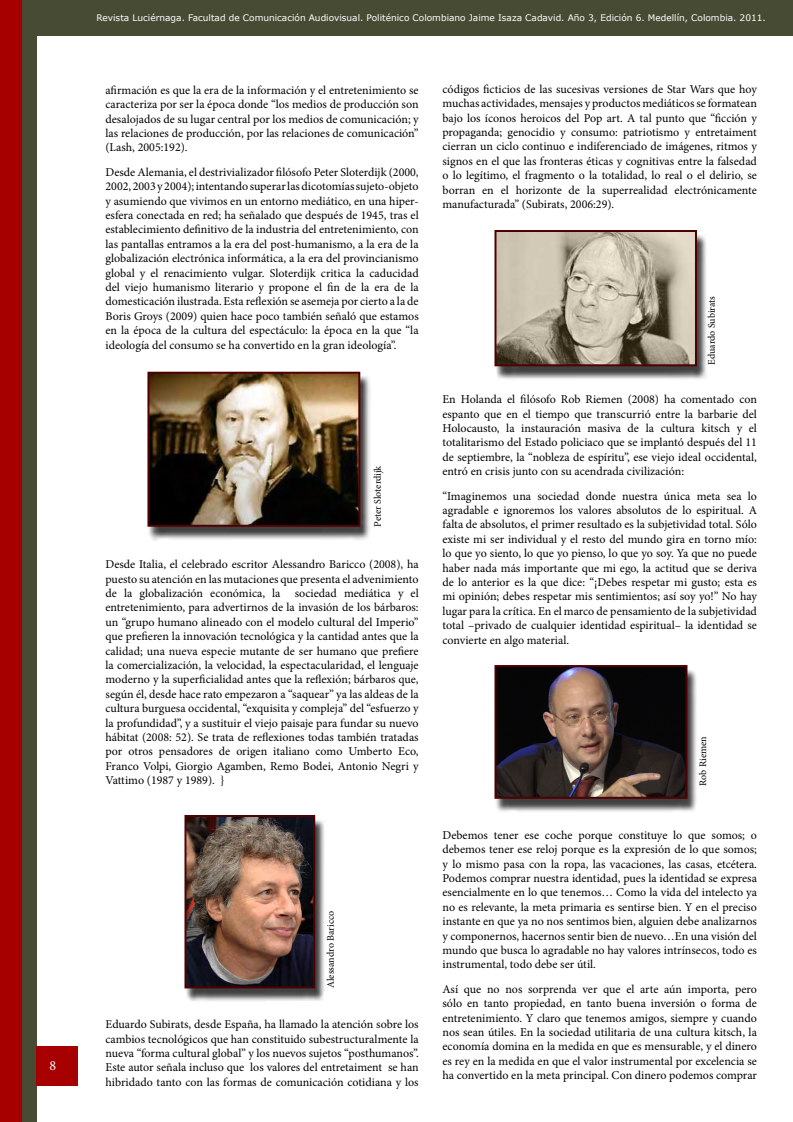
<style>
.page{position:relative;width:793px;height:1122px;background:#fff}
.page>*{position:absolute;margin:0;border:0;box-sizing:border-box;transform-origin:0 0}
.t1{font:14px "Minion Pro";color:#fff}
.t2{font:12px/14.4px "Minion Pro";color:#000;text-align:justify}
.t3{font:10px "Minion Pro";color:#000}
.t4{font:9px "MS Reference Sans Serif";color:#fff}
</style>
<div class="page">
<div style="left:11px;top:0;width:25px;height:1122px;background:#474b34"></div>
<div style="left:1px;top:0;width:792px;height:36px;background:#474b34"></div>
<div style="left:0;top:0;width:22px;height:1122px;background:#a70000"></div>
<div style="left:36px;top:1046px;width:42px;height:40px;background:#a70000"></div>
<div style="left:147px;top:375px;width:224px;height:166px;background:#000;opacity:.75"></div>
<img style="left:150px;top:375px;width:207px;height:149px">
<div style="left:147px;top:372px;width:213px;height:155px;border:2px solid #4f0000"></div>
<div style="left:184px;top:818px;width:142px;height:184px;background:#000;opacity:.75"></div>
<img style="left:187px;top:818px;width:125px;height:167px">
<div style="left:184px;top:815px;width:131px;height:173px;border:2px solid #4f0000"></div>
<div style="left:494px;top:233px;width:213px;height:147px;background:#000;opacity:.75"></div>
<img style="left:497px;top:233px;width:197px;height:130px">
<div style="left:494px;top:230px;width:203px;height:136px;border:2px solid #4f0000"></div>
<div style="left:494px;top:668px;width:204px;height:145px;background:#000;opacity:.75"></div>
<img style="left:497px;top:668px;width:188px;height:128px">
<div style="left:494px;top:665px;width:194px;height:134px;border:2px solid #4f0000"></div>
<p class="t1" style="left:50px;top:1056px;width:8px">8</p>
<p class="t4" style="left:96px;top:12px;width:671px">Revista Luciérnaga. Facultad de Comunicación Audiovisual. Politénico Colombiano Jaime Isaza Cadavid. Año 3, Edición 6. Medellín, Colombia. 2011.</p>
<p class="t2" style="left:106px;top:83px;width:315px">afirmación es que la era de la información y el entretenimiento se caracteriza por ser la época donde “los medios de producción son desalojados de su lugar central por los medios de comunicación; y las relaciones de producción, por las relaciones de comunicación” (Lash, 2005:192).</p>
<p class="t2" style="left:106px;top:165px;width:315px">Desde Alemania, el destrivializador filósofo Peter Sloterdijk (2000, 2002, 2003 y 2004); intentando superar las dicotomías sujeto-objeto y asumiendo que vivimos en un entorno mediático, en una hiper&shy;esfera conectada en red; ha señalado que después de 1945, tras el establecimiento definitivo de la industria del entretenimiento, con las pantallas entramos a la era del post-humanismo, a la era de la globalización electrónica informática, a la era del provincianismo global y el renacimiento vulgar. Sloterdijk critica la caducidad del viejo humanismo literario y propone el fin de la era de la domesticación ilustrada. Esta reflexión se asemeja por cierto a la de Boris Groys (2009) quien hace poco también señaló que estamos en la época de la cultura del espectáculo: la época en la que “la ideología del consumo se ha convertido en la gran ideología”.</p>
<p class="t3" style="left:371px;top:527px;width:63px;rotate:-90deg">Peter Sloterdijk</p>
<p class="t2" style="left:106px;top:557px;width:315px">Desde Italia, el celebrado escritor Alessandro Baricco (2008), ha puesto su atención en las mutaciones que presenta el advenimiento de la globalización económica, la sociedad mediática y el entretenimiento, para advertirnos de la invasión de los bárbaros: un “grupo humano alineado con el modelo cultural del Imperio” que prefieren la innovación tecnológica y la cantidad antes que la calidad; una nueva especie mutante de ser humano que prefiere la comercialización, la velocidad, la espectacularidad, el lenguaje moderno y la superficialidad antes que la reflexión; bárbaros que, según él, desde hace rato empezaron a “saquear” ya las aldeas de la cultura burguesa occidental, “exquisita y compleja” del “esfuerzo y la profundidad”, y a sustituir el viejo paisaje para fundar su nuevo hábitat (2008: 52). Se trata de reflexiones todas también tratadas por otros pensadores de origen italiano como Umberto Eco, Franco Volpi, Giorgio Agamben, Remo Bodei, Antonio Negri y Vattimo (1987 y 1989). }</p>
<p class="t3" style="left:324px;top:988px;width:79px;rotate:-90deg">Alessandro Baricco</p>
<p class="t2" style="left:106px;top:1017px;width:315px">Eduardo Subirats, desde España, ha llamado la atención sobre los cambios tecnológicos que han constituido subestructuralmente la nueva “forma cultural global” y los nuevos sujetos “posthumanos”.<br>Este autor señala incluso que los valores del entretaiment se han hibridado tanto con las formas de comunicación cotidiana y los</p>
<p class="t2" style="left:442px;top:82px;width:316px">códigos ficticios de las sucesivas versiones de Star Wars que hoy muchas actividades, mensajes y productos mediáticos se formatean bajo los íconos heroicos del Pop art. A tal punto que “ficción y propaganda; genocidio y consumo: patriotismo y entretaiment cierran un ciclo continuo e indiferenciado de imágenes, ritmos y signos en el que las fronteras éticas y cognitivas entre la falsedad o lo legítimo, el fragmento o la totalidad, lo real o el delirio, se borran en el horizonte de la superrealidad electrónicamente manufacturada” (Subirats, 2006:29).</p>
<p class="t3" style="left:705px;top:365px;width:70px;rotate:-90deg">Eduardo Subirats</p>
<p class="t2" style="left:442px;top:392px;width:316px">En Holanda el filósofo Rob Riemen (2008) ha comentado con espanto que en el tiempo que transcurrió entre la barbarie del Holocausto, la instauración masiva de la cultura kitsch y el totalitarismo del Estado policiaco que se implantó después del 11 de septiembre, la “nobleza de espíritu”, ese viejo ideal occidental, entró en crisis junto con su acendrada civilización:</p>
<p class="t2" style="left:442px;top:489px;width:316px">“Imaginemos una sociedad donde nuestra única meta sea lo agradable e ignoremos los valores absolutos de lo espiritual. A falta de absolutos, el primer resultado es la subjetividad total. Sólo existe mi ser individual y el resto del mundo gira en torno mío: lo que yo siento, lo que yo pienso, lo que yo soy. Ya que no puede haber nada más importante que mi ego, la actitud que se deriva de lo anterior es la que dice: “¡Debes respetar mi gusto; esta es mi opinión; debes respetar mis sentimientos; así soy yo!” No hay lugar para la crítica. En el marco de pensamiento de la subjetividad total –privado de cualquier identidad espiritual– la identidad se convierte en algo material.</p>
<p class="t3" style="left:696px;top:786px;width:51px;rotate:-90deg">Rob Riemen</p>
<p class="t2" style="left:442px;top:828px;width:316px">Debemos tener ese coche porque constituye lo que somos; o debemos tener ese reloj porque es la expresión de lo que somos; y lo mismo pasa con la ropa, las vacaciones, las casas, etcétera.<br>Podemos comprar nuestra identidad, pues la identidad se expresa esencialmente en lo que tenemos… Como la vida del intelecto ya no es relevante, la meta primaria es sentirse bien. Y en el preciso instante en que ya no nos sentimos bien, alguien debe analizarnos y componernos, hacernos sentir bien de nuevo…En una visión del mundo que busca lo agradable no hay valores intrínsecos, todo es instrumental, todo debe ser útil.</p>
<p class="t2" style="left:442px;top:982px;width:316px">Así que no nos sorprenda ver que el arte aún importa, pero sólo en tanto propiedad, en tanto buena inversión o forma de entretenimiento. Y claro que tenemos amigos, siempre y cuando nos sean útiles. En la sociedad utilitaria de una cultura kitsch, la economía domina en la medida en que es mensurable, y el dinero es rey en la medida en que el valor instrumental por excelencia se ha convertido en la meta principal. Con dinero podemos comprar</p>
</div>
